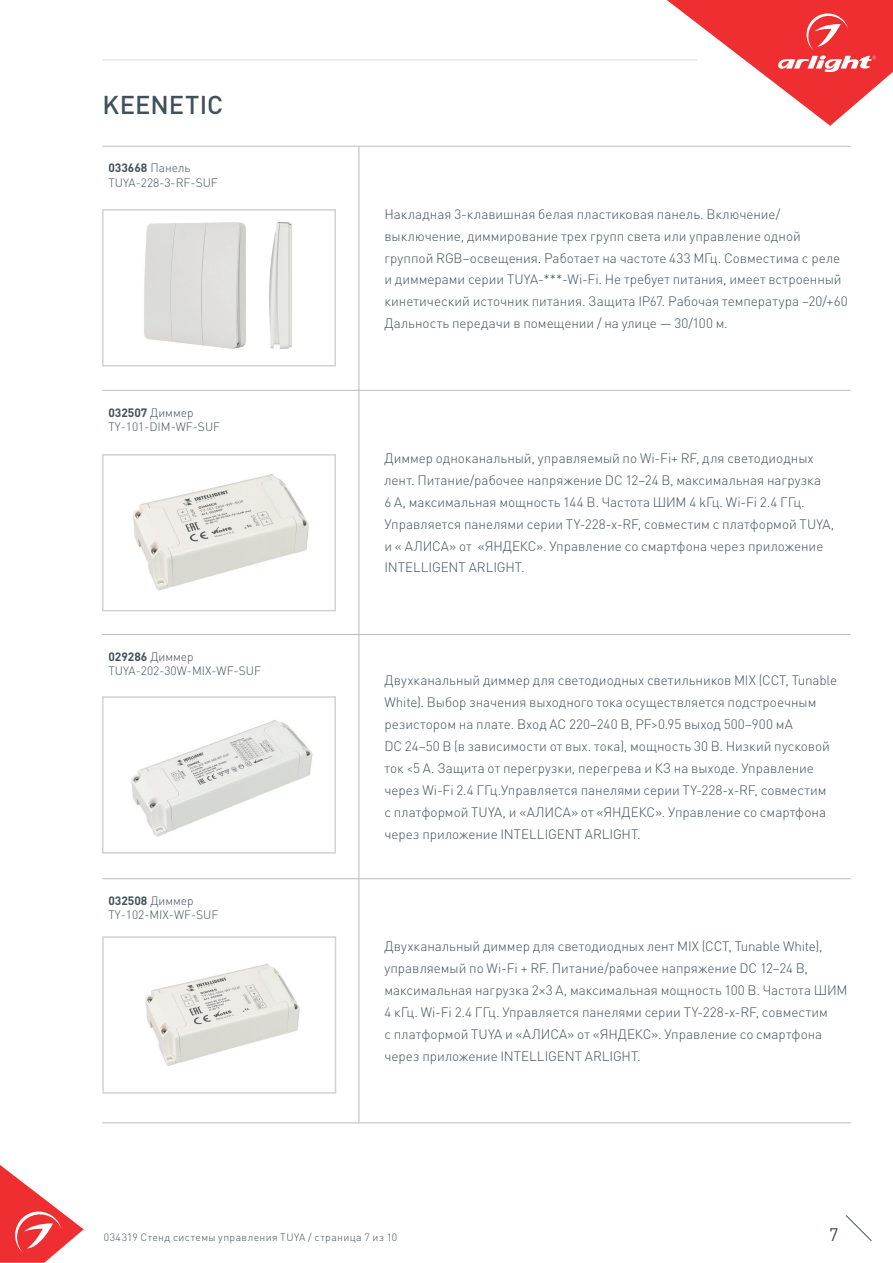
<style>
.page{position:relative;width:893px;height:1263px;background:#fff}
.page>*{position:absolute;margin:0;border:0;box-sizing:border-box;transform-origin:0 0}
.t1{font:500 25.5px "DIN Pro";letter-spacing:.005em;color:#425159}
.t2{font:18px "DIN Pro";color:#425159}
.t3{font:300 13.5px/21.9px "DIN Pro";color:#425159}
.t4{font:300 12px/14.4px "DIN Pro";color:#425159}
.t5{font:300 10.5px "DIN Pro";letter-spacing:.04em;color:#425159}
.s1{font-weight:700}
</style>
<div class="page">
<svg style="left:0;top:1165px;width:84px;height:98px"></svg>
<svg style="left:845px;top:1215px;width:27px;height:26px"></svg>
<svg style="left:667px;top:0;width:226px;height:126px"></svg>
<hr style="left:102px;top:60px;width:595px;height:1px;background:#dcdddf">
<hr style="left:102px;top:146px;width:257px;height:1px;background:#bcbdc0">
<hr style="left:359px;top:146px;width:492px;height:1px;background:#bcbdc0">
<hr style="left:359px;top:146px;width:1px;height:244px;background:#bcbdc0">
<hr style="left:102px;top:390px;width:257px;height:1px;background:#bcbdc0">
<hr style="left:359px;top:390px;width:492px;height:1px;background:#bcbdc0">
<hr style="left:359px;top:391px;width:1px;height:243px;background:#bcbdc0">
<hr style="left:102px;top:634px;width:257px;height:1px;background:#bcbdc0">
<hr style="left:359px;top:634px;width:492px;height:1px;background:#bcbdc0">
<hr style="left:359px;top:635px;width:1px;height:243px;background:#bcbdc0">
<hr style="left:102px;top:878px;width:257px;height:1px;background:#bcbdc0">
<hr style="left:359px;top:878px;width:492px;height:1px;background:#bcbdc0">
<hr style="left:359px;top:879px;width:1px;height:244px;background:#bcbdc0">
<hr style="left:102px;top:1122px;width:257px;height:1px;background:#bcbdc0">
<hr style="left:359px;top:1122px;width:492px;height:1px;background:#bcbdc0">
<img style="left:144px;top:221px;width:148px;height:128px">
<div style="left:102px;top:209px;width:234px;height:157px;border:2px solid #d1d2d4"></div>
<img style="left:133px;top:474px;width:176px;height:117px">
<div style="left:102px;top:454px;width:234px;height:157px;border:2px solid #d1d2d4"></div>
<img style="left:131px;top:720px;width:182px;height:117px">
<div style="left:102px;top:696px;width:234px;height:158px;border:2px solid #d1d2d4"></div>
<img style="left:145px;top:963px;width:155px;height:103px">
<div style="left:102px;top:936px;width:234px;height:158px;border:2px solid #d1d2d4"></div>
<h1 class="t1" style="left:102px;top:87px;width:122px">KEENETIC</h1>
<p class="t4" style="left:108px;top:160px;width:111px"><span class="s1">033668</span> Панель<br>TUYA-228-3-RF-SUF</p>
<p class="t4" style="left:108px;top:404px;width:113px"><span class="s1">032507</span> Диммер<br>TY-101-DIM-WF-SUF</p>
<p class="t4" style="left:108px;top:649px;width:154px"><span class="s1">029286</span> Диммер<br>TUYA-202-30W-MIX-WF-SUF</p>
<p class="t4" style="left:108px;top:893px;width:112px"><span class="s1">032508</span> Диммер<br>TY-102-MIX-WF-SUF</p>
<p class="t3" style="left:384px;top:202px;width:465px">Накладная 3-клавишная белая пластиковая панель. Включение/ выключение, диммирование трех групп света или управление одной группой RGB–освещения. Работает на частоте 433 МГц. Совместима с реле и диммерами серии TUYA-***-Wi-Fi. Не требует питания, имеет встроенный кинетический источник питания. Защита IP67. Рабочая температура −20/+60<br>Дальность передачи в помещении / на улице — 30/100 м.</p>
<p class="t3" style="left:384px;top:446px;width:451px">Диммер одноканальный, управляемый по Wi-Fi+ RF, для светодиодных лент. Питание/рабочее напряжение DC 12–24 В, максимальная нагрузка<br>6 А, максимальная мощность 144 В. Частота ШИМ 4 kГц. Wi-Fi 2.4 ГГц.<br>Управляется панелями серии TY-228-х-RF, совместим с платформой TUYA, и « АЛИСА» от «ЯНДЕКС». Управление со смартфона через приложение INTELLIGENT ARLIGHT.</p>
<p class="t3" style="left:384px;top:669px;width:454px">Двухканальный диммер для светодиодных светильников MIX (CCT, Tunable White). Выбор значения выходного тока осуществляется подстроечным резистором на плате. Вход AC 220–240 В, PF&gt;0.95 выход 500–900 мA<br>DC 24–50 В (в зависимости от вых. тока), мощность 30 В. Низкий пусковой ток &lt;5 А. Защита от перегрузки, перегрева и КЗ на выходе. Управление через Wi-Fi 2.4 ГГц.Управляется панелями серии TY-228-х-RF, совместим<br>с платформой TUYA, и «АЛИСА» от «ЯНДЕКС». Управление со смартфона через приложение INTELLIGENT ARLIGHT.</p>
<p class="t3" style="left:384px;top:935px;width:465px">Двухканальный диммер для светодиодных лент MIX (CCT, Tunable White), управляемый по Wi-Fi + RF. Питание/рабочее напряжение DC 12–24 В, максимальная нагрузка 2×3 А, максимальная мощность 100 В. Частота ШИМ 4 кГц. Wi-Fi 2.4 ГГц. Управляется панелями серии TY-228-х-RF, совместим<br>с платформой TUYA и «АЛИСА» от «ЯНДЕКС». Управление со смартфона через приложение INTELLIGENT ARLIGHT.</p>
<p class="t5" style="left:104px;top:1230px;width:295px">034319 Стенд cистемы управления TUYA / страница 7 из 10</p>
<h2 class="t2" style="left:829px;top:1222px;width:11px">7</h2>
</div>
